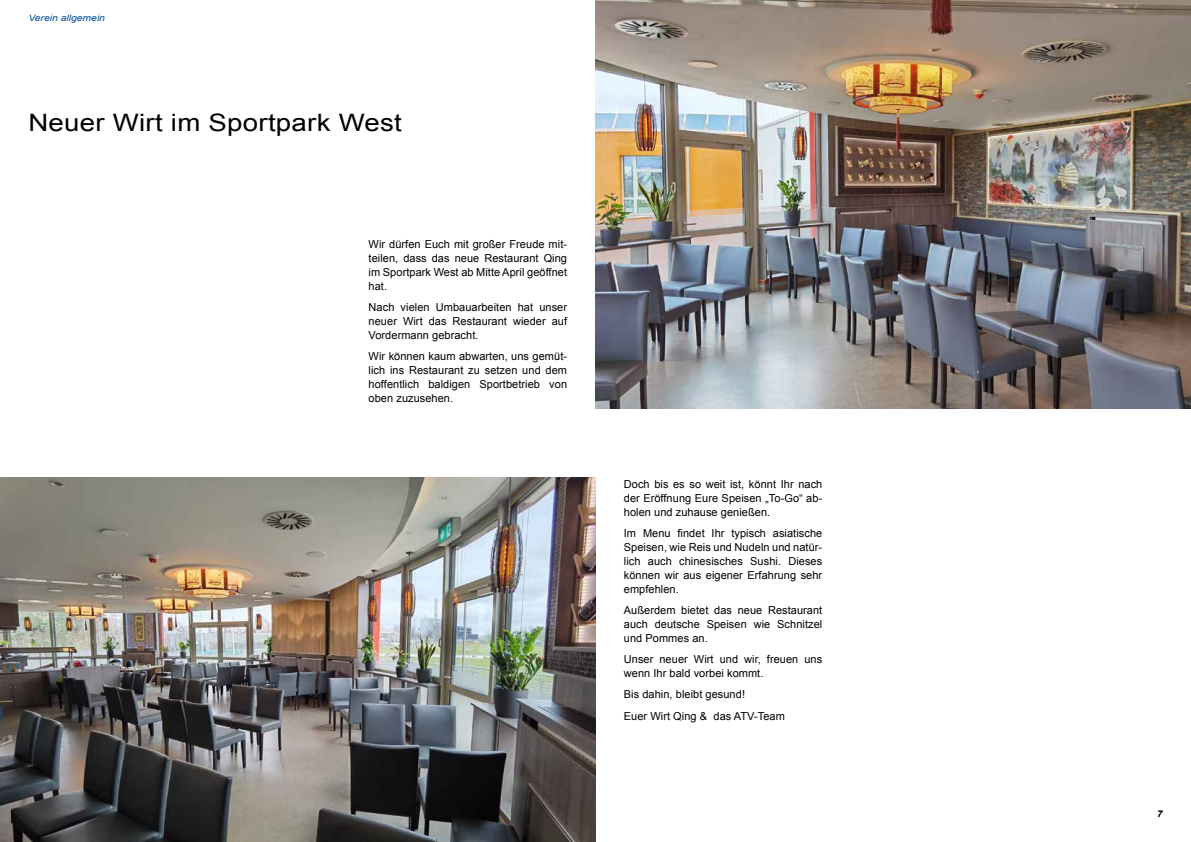
<style>
.page{position:relative;width:1191px;height:842px;background:#fff}
.page>*{position:absolute;margin:0;border:0;box-sizing:border-box;transform-origin:0 0}
.t1{font:24px "Arial";letter-spacing:.01em;color:#000;scale:1.15 1}
.t2{font:11px/14px "Arial";letter-spacing:.005em;color:#000;text-align:justify}
.t3{font:italic 9px "Arial";color:#004f9f;scale:1.15 1}
.t4{font:italic 9px "Arial";color:#000;scale:1.15 1}
</style>
<div class="page">
<img style="left:595px;top:0;width:596px;height:408px">
<img style="left:0;top:477px;width:595px;height:365px">
<p class="t3" style="left:28px;top:12px;width:68px">Verein allgemein</p>
<h1 class="t1" style="left:28px;top:107px;width:326px">Neuer Wirt im Sportpark West</h1>
<p class="t2" style="left:369px;top:237px;width:200px">Wir dürfen Euch mit großer Freude mit&shy;teilen, dass das neue Restaurant Qing im Sportpark West ab Mitte April geöffnet hat.</p>
<p class="t2" style="left:369px;top:300px;width:200px">Nach vielen Umbauarbeiten hat unser neuer Wirt das Restaurant wieder auf Vordermann gebracht.</p>
<p class="t2" style="left:369px;top:349px;width:200px">Wir können kaum abwarten, uns gemüt&shy;lich ins Restaurant zu setzen und dem hoffentlich baldigen Sportbetrieb von oben zuzusehen.</p>
<p class="t2" style="left:624px;top:477px;width:200px">Doch bis es so weit ist, könnt Ihr nach der Eröffnung Eure Speisen „To-Go“ ab&shy;holen und zuhause genießen.</p>
<p class="t2" style="left:624px;top:526px;width:200px">Im Menu findet Ihr typisch asiatische Speisen, wie Reis und Nudeln und natür&shy;lich auch chinesisches Sushi. Dieses können wir aus eigener Erfahrung sehr empfehlen.</p>
<p class="t2" style="left:624px;top:603px;width:200px">Außerdem bietet das neue Restaurant auch deutsche Speisen wie Schnitzel und Pommes an.</p>
<p class="t2" style="left:624px;top:653px;width:200px">Unser neuer Wirt und wir, freuen uns wenn Ihr bald vorbei kommt.</p>
<p class="t2" style="left:624px;top:684px;width:162px;line-height:21.1px">Bis dahin, bleibt gesund!<br>Euer Wirt Qing &amp; das ATV-Team</p>
<p class="t4" style="left:1156px;top:808px;width:7px">7</p>
</div>
